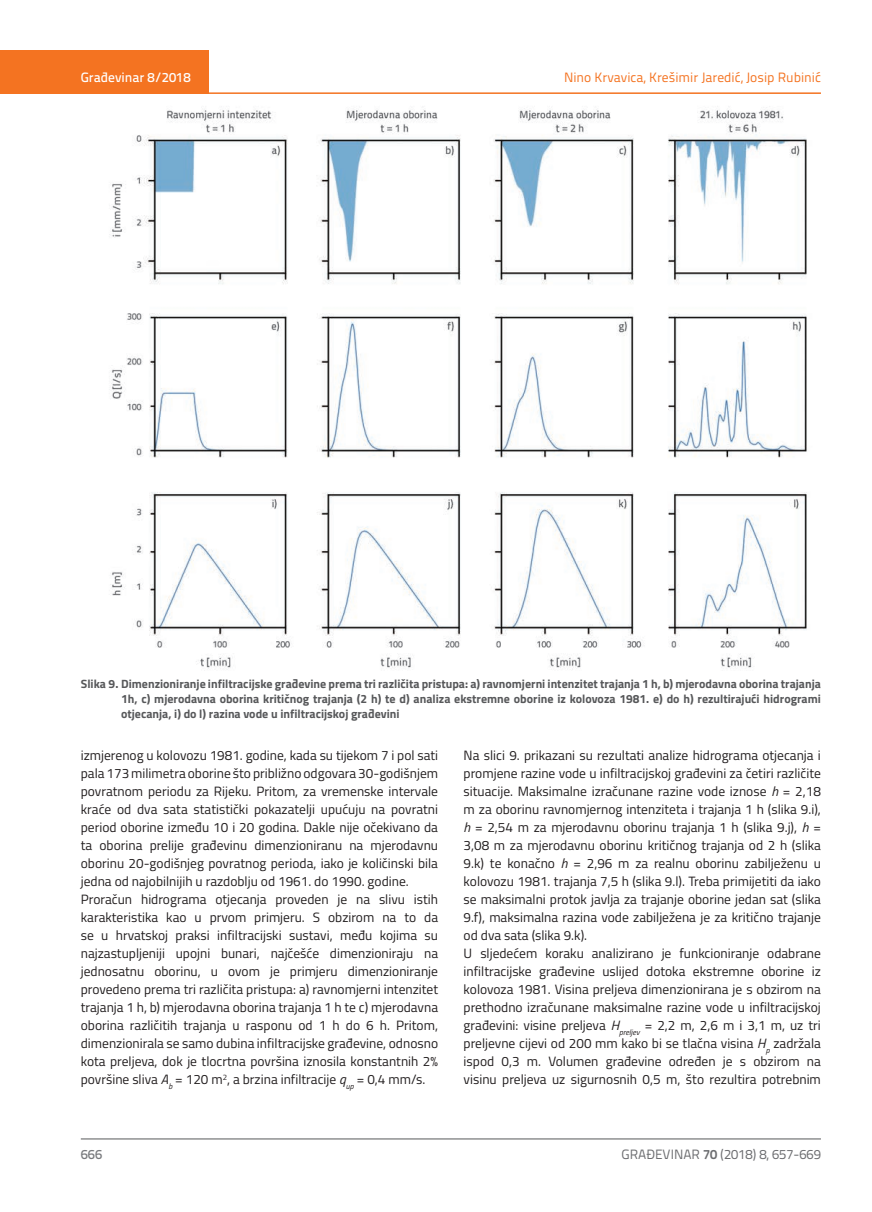
<style>
.page{position:relative;width:872px;height:1212px;background:#fff}
.page>*{position:absolute;margin:0;border:0;box-sizing:border-box;transform-origin:0 0}
.t1{font:13.5px/18px "Titillium";color:#231f20}
.t2{font:13.5px "Titillium Text 22 L";color:#f47321}
.t3{font:13.5px "Titillium Text 22 L";color:#6c6d70}
.t4{font:500 13.5px "Titillium Text 22 L";color:#fff}
.t5{font:500 13.5px "Titillium Text 22 L";color:#787a7d}
.t6{font:700 12px/15px "Titillium";color:#57585a;text-align:justify}
.s1{font-style:italic}
.s2{font-weight:700}
</style>
<div class="page">
<div style="left:0;top:50px;width:208px;height:44px;background:#f47321"></div>
<hr style="left:0;top:92px;width:821px;height:2px;background:#f47321">
<hr style="left:81px;top:1139px;width:740px;height:1px;background:#57585a">
<img style="left:109px;top:106px;width:698px;height:564px">
<p class="t4" style="left:81px;top:67px;width:111px">Građevinar 8/2018</p>
<p class="t2" style="left:564px;top:68px;width:258px">Nino Krvavica, Krešimir Jaredić, Josip Rubinić</p>
<p class="t6" style="left:121px;top:676px;width:701px;text-indent:-40px">Slika 9. Dimenzioniranje infiltracijske građevine prema tri različita pristupa: a) ravnomjerni intenzitet trajanja 1 h, b) mjerodavna oborina trajanja 1h, c) mjerodavna oborina kritičnog trajanja (2 h) te d) analiza ekstremne oborine iz kolovoza 1981. e) do h) rezultirajući hidrogrami otjecanja, i) do l) razina vode u infiltracijskoj građevini</p>
<p class="t1" style="left:81px;top:746px;width:359px">izmjerenog u kolovozu 1981. godine, kada su tijekom 7 i pol sati pala 173 milimetra oborine što približno odgovara 30-godišnjem povratnom periodu za Rijeku. Pritom, za vremenske intervale kraće od dva sata statistički pokazatelji upućuju na povratni period oborine između 10 i 20 godina. Dakle nije očekivano da ta oborina prelije građevinu dimenzioniranu na mjerodavnu oborinu 20-godišnjeg povratnog perioda, iako je količinski bila jedna od najobilnijih u razdoblju od 1961. do 1990. godine.<br>Proračun hidrograma otjecanja proveden je na slivu istih karakteristika kao u prvom primjeru. S obzirom na to da se u hrvatskoj praksi infiltracijski sustavi, među kojima su najzastupljeniji upojni bunari, najčešće dimenzioniraju na jednosatnu oborinu, u ovom je primjeru dimenzioniranje provedeno prema tri različita pristupa: a) ravnomjerni intenzitet trajanja 1 h, b) mjerodavna oborina trajanja 1 h te c) mjerodavna oborina različitih trajanja u rasponu od 1 h do 6 h. Pritom, dimenzionirala se samo dubina infiltracijske građevine, odnosno kota preljeva, dok je tlocrtna površina iznosila konstantnih 2% površine sliva <span class="s1">A</span><sub>b</sub> = 120 m<sup>2</sup>, a brzina infiltracije <span class="s1">q</span><sub>up</sub> = 0,4 mm/s.</p>
<p class="t1" style="left:463px;top:746px;width:359px">Na slici 9. prikazani su rezultati analize hidrograma otjecanja i promjene razine vode u infiltracijskoj građevini za četiri različite situacije. Maksimalne izračunane razine vode iznose <span class="s1">h</span> = 2,18 m za oborinu ravnomjernog intenziteta i trajanja 1 h (slika 9.i), <span class="s1">h</span> = 2,54 m za mjerodavnu oborinu trajanja 1 h (slika 9.j), <span class="s1">h</span> = 3,08 m za mjerodavnu oborinu kritičnog trajanja od 2 h (slika 9.k) te konačno <span class="s1">h</span> = 2,96 m za realnu oborinu zabilježenu u kolovozu 1981. trajanja 7,5 h (slika 9.l). Treba primijetiti da iako se maksimalni protok javlja za trajanje oborine jedan sat (slika 9.f), maksimalna razina vode zabilježena je za kritično trajanje od dva sata (slika 9.k).<br>U sljedećem koraku analizirano je funkcioniranje odabrane infiltracijske građevine uslijed dotoka ekstremne oborine iz kolovoza 1981. Visina preljeva dimenzionirana je s obzirom na prethodno izračunane maksimalne razine vode u infiltracijskoj građevini: visine preljeva <span class="s1">H</span><sub>preljev</sub> = 2,2 m, 2,6 m i 3,1 m, uz tri preljevne cijevi od 200 mm kako bi se tlačna visina <span class="s1">H</span><sub>p</sub> zadržala ispod 0,3 m. Volumen građevine određen je s obzirom na visinu preljeva uz sigurnosnih 0,5 m, što rezultira potrebnim</p>
<p class="t5" style="left:81px;top:1144px;width:23px">666</p>
<p class="t3" style="left:621px;top:1144px;width:201px">GRAĐEVINAR <span class="s2">70</span> (2018) 8, 657-669</p>
</div>
